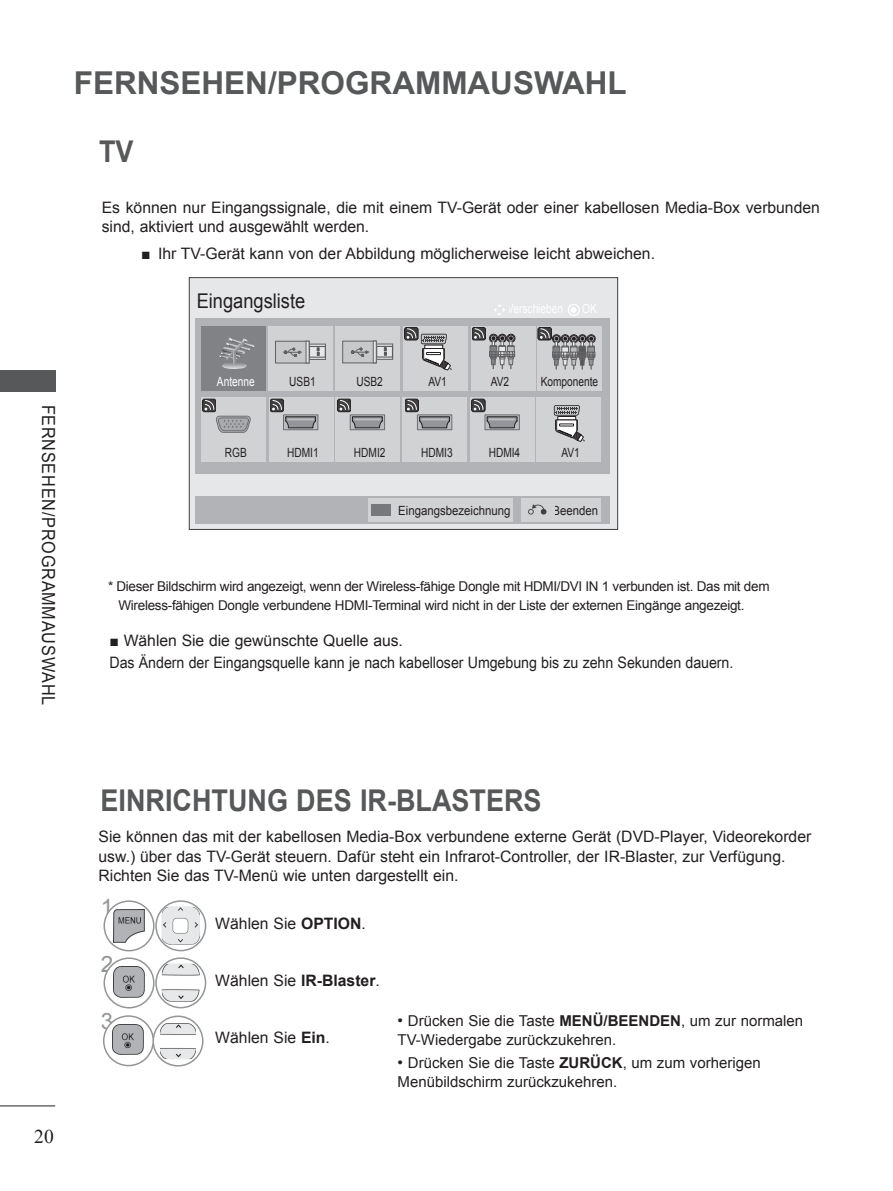
<style>
.page{position:relative;width:893px;height:1191px;background:#fff}
.page>*{position:absolute;margin:0;border:0;box-sizing:border-box;transform-origin:0 0}
.HEAD_21pt{font:700 31.5px "Arial";color:#57585a}
.contents_body_head_2{font:700 30px "Arial";color:#57585a;scale:.9 1}
.t1{font:22.5px "Arial";color:#939598}
.OSD_main_menu_8pt{font:20.25px "Arial";color:#231f20;scale:.9 1}
.t2{font:19.5px "Times New Roman";color:#231f20}
.index_stripe{font:18px "Arial";letter-spacing:.05em;color:#231f20;scale:.9 1}
.body_main{font:15.75px/19.5px "Arial";color:#231f20}
.body_main-2{font:15.75px "Arial Unicode MS";color:#231f20;scale:.9 1}
.body_main_10_5pt{font:15.75px "Arial";color:#231f20}
.body_main-3{font:15px/19.5px "Arial";color:#231f20}
.body_main-4{font:13.5px/19.5px "Arial";letter-spacing:-.02em;color:#231f20}
.OSD_help_5pt{font:12.6px "Arial";color:#231f20;scale:.8 1}
.OSD_help_5pt-2{font:12.6px "Arial";color:#231f20;scale:.9 1}
.OSD_help_5pt-3{font:12.6px "Arial";color:#fff;scale:.8 1}
.s1{font-weight:700}
.s2{font-size:15.75px}
</style>
<div class="page">
<hr style="left:0;top:1105px;width:55px;height:1px;background:#231f20">
<div style="left:0;top:370px;width:55px;height:21px;background:#57585a"></div>
<div style="left:189px;top:277px;width:429px;height:252px;background:#e6e7e9;border:1px solid #3e3e3f"></div>
<div style="left:195px;top:495px;width:415px;height:28px;background:#b2b3b7"></div>
<div style="left:195px;top:318px;width:415px;height:155px;background:#b2b3b7"></div>
<div style="left:202px;top:326px;width:64px;height:65px;background:#808285"></div>
<svg style="left:219px;top:337px;width:36px;height:32px"></svg>
<div style="left:268px;top:326px;width:65px;height:65px;background:#d1d2d4"></div>
<div style="left:275px;top:341px;width:34px;height:22px;background:#c7c8ca;border:1px solid #636366"></div>
<div style="left:309px;top:344px;width:17px;height:16px;background:#87888a;border:1px solid #636366"></div>
<svg style="left:284px;top:348px;width:18px;height:9px"></svg>
<svg style="left:309px;top:346px;width:16px;height:11px"></svg>
<svg style="left:317px;top:348px;width:2px;height:7px"></svg>
<div style="left:306px;top:341px;width:3px;height:22px;background:#e6e7e9;border:1px solid #636366"></div>
<div style="left:336px;top:326px;width:64px;height:64px;background:#d1d2d4"></div>
<div style="left:342px;top:341px;width:35px;height:22px;background:#c7c8ca;border:1px solid #636366"></div>
<div style="left:376px;top:344px;width:17px;height:16px;background:#959698;border:1px solid #636366"></div>
<svg style="left:351px;top:348px;width:18px;height:9px"></svg>
<div style="left:377px;top:346px;width:16px;height:11px;background:#e6e7e9;border:1px solid #57585a"></div>
<svg style="left:384px;top:347px;width:3px;height:8px"></svg>
<div style="left:373px;top:341px;width:3px;height:22px;background:#e6e7e9;border:1px solid #636366"></div>
<div style="left:336px;top:398px;width:64px;height:64px;background:#d1d2d4"></div>
<svg style="left:350px;top:415px;width:35px;height:15px"></svg>
<div style="left:403px;top:398px;width:64px;height:64px;background:#d1d2d4"></div>
<svg style="left:417px;top:415px;width:35px;height:15px"></svg>
<div style="left:470px;top:398px;width:65px;height:64px;background:#d1d2d4"></div>
<svg style="left:485px;top:415px;width:34px;height:15px"></svg>
<div style="left:269px;top:398px;width:64px;height:64px;background:#d1d2d4"></div>
<svg style="left:283px;top:415px;width:35px;height:15px"></svg>
<div style="left:403px;top:326px;width:65px;height:64px;background:#d1d2d4"></div>
<div style="left:471px;top:326px;width:64px;height:64px;background:#d1d2d4"></div>
<div style="left:537px;top:326px;width:65px;height:64px;background:#d1d2d4"></div>
<div style="left:202px;top:398px;width:64px;height:64px;background:#d1d2d4"></div>
<svg style="left:571px;top:307px;width:5px;height:6px"></svg>
<div style="left:568px;top:304px;width:12px;height:12px;border:1px solid #fff;border-radius:50%"></div>
<div style="left:368px;top:498px;width:145px;height:23px;background:#d1d2d4"></div>
<div style="left:372px;top:504px;width:19px;height:12px;background:#76787b"></div>
<div style="left:521px;top:498px;width:79px;height:23px;background:#d1d2d4"></div>
<img style="left:528px;top:504px;width:19px;height:11px">
<img style="left:494px;top:304px;width:11px;height:11px">
<div style="left:536px;top:398px;width:65px;height:64px;background:#d1d2d4"></div>
<svg style="left:554px;top:405px;width:31px;height:37px"></svg>
<svg style="left:405px;top:327px;width:47px;height:44px"></svg>
<svg style="left:472px;top:327px;width:43px;height:42px"></svg>
<svg style="left:538px;top:327px;width:57px;height:42px"></svg>
<svg style="left:202px;top:399px;width:49px;height:33px"></svg>
<svg style="left:270px;top:399px;width:47px;height:29px"></svg>
<svg style="left:338px;top:399px;width:45px;height:29px"></svg>
<svg style="left:405px;top:399px;width:46px;height:29px"></svg>
<svg style="left:472px;top:399px;width:46px;height:29px"></svg>
<img style="left:113px;top:909px;width:32px;height:33px">
<div style="left:104px;top:900px;width:51px;height:51px;border:2px solid #939598;border-radius:50%"></div>
<svg style="left:156px;top:901px;width:50px;height:49px"></svg>
<img style="left:162px;top:907px;width:38px;height:38px">
<div style="left:155px;top:900px;width:51px;height:51px;border:2px solid #939598;border-radius:50%"></div>
<img style="left:113px;top:966px;width:32px;height:31px">
<div style="left:104px;top:957px;width:51px;height:51px;border:2px solid #939598;border-radius:50%"></div>
<svg style="left:156px;top:958px;width:50px;height:49px"></svg>
<img style="left:162px;top:964px;width:38px;height:37px">
<div style="left:155px;top:957px;width:51px;height:51px;border:2px solid #939598;border-radius:50%"></div>
<svg style="left:153px;top:1016px;width:50px;height:49px"></svg>
<img style="left:160px;top:1023px;width:36px;height:36px">
<div style="left:152px;top:1015px;width:52px;height:51px;border:2px solid #939598;border-radius:50%"></div>
<svg style="left:104px;top:1016px;width:49px;height:49px"></svg>
<img style="left:113px;top:1024px;width:30px;height:30px">
<div style="left:103px;top:1015px;width:51px;height:51px;border:2px solid #939598;border-radius:50%"></div>
<p class="HEAD_21pt" style="left:74px;top:62px;width:554px">FERNSEHEN/PROGRAMMAUSWAHL</p>
<p class="contents_body_head_2" style="left:99px;top:132px;width:40px">TV</p>
<p class="body_main" style="left:102px;top:198px;width:720px">Es können nur Eingangssignale, die mit einem TV-Gerät oder einer kabellosen Media-Box verbunden sind, aktiviert und ausgewählt werden.</p>
<p class="body_main_10_5pt" style="left:141px;top:243px;width:515px">■ Ihr TV-Gerät kann von der Abbildung möglicherweise leicht abweichen.</p>
<p class="OSD_main_menu_8pt" style="left:197px;top:287px;width:122px">Eingangsliste</p>
<p class="OSD_help_5pt-3" style="left:507px;top:300px;width:71px">Verschieben</p>
<p class="index_stripe" style="left:60px;top:404px;width:335px;rotate:90deg">FERNSEHEN/PROGRAMMAUSWAHL</p>
<p class="OSD_help_5pt-3" style="left:217px;top:373px;width:49px">Antenne</p>
<p class="OSD_help_5pt" style="left:289px;top:373px;width:35px">USB1</p>
<p class="OSD_help_5pt" style="left:356px;top:373px;width:35px">USB2</p>
<p class="OSD_help_5pt" style="left:428px;top:373px;width:25px">AV1</p>
<p class="OSD_help_5pt" style="left:491px;top:373px;width:25px">AV2</p>
<p class="OSD_help_5pt" style="left:541px;top:373px;width:73px">Komponente</p>
<p class="OSD_help_5pt" style="left:225px;top:444px;width:29px">RGB</p>
<p class="OSD_help_5pt" style="left:287px;top:444px;width:41px">HDMI1</p>
<p class="OSD_help_5pt" style="left:354px;top:444px;width:41px">HDMI2</p>
<p class="OSD_help_5pt" style="left:421px;top:444px;width:41px">HDMI3</p>
<p class="OSD_help_5pt" style="left:489px;top:444px;width:41px">HDMI4</p>
<p class="OSD_help_5pt" style="left:561px;top:444px;width:25px">AV1</p>
<p class="OSD_help_5pt-2" style="left:398px;top:502px;width:126px">Eingangsbezeichnung</p>
<p class="OSD_help_5pt-2" style="left:553px;top:502px;width:52px">Beenden</p>
<p class="body_main-4" style="left:118px;top:576px;width:653px;text-indent:-10px">* Dieser Bildschirm wird angezeigt, wenn der Wireless-fähige Dongle mit HDMI/DVI IN 1 verbunden ist. Das mit dem<br>Wireless-fähigen Dongle verbundene HDMI-Terminal wird nicht in der Liste der externen Eingänge angezeigt.</p>
<p class="body_main" style="left:110px;top:631px;width:295px">■ Wählen Sie die gewünschte Quelle aus.</p>
<p class="body_main-2" style="left:110px;top:651px;width:695px">Das Ändern der Eingangsquelle kann je nach kabelloser Umgebung bis zu zehn Sekunden dauern.</p>
<p class="t2" style="left:34px;top:1123px;width:21px">20</p>
<p class="contents_body_head_2" style="left:100px;top:781px;width:492px">EINRICHTUNG DES IR-BLASTERS</p>
<p class="body_main" style="left:99px;top:827px;width:714px">Sie können das mit der kabellosen Media-Box verbundene externe Gerät (DVD-Player, Videorekorder usw.) über das TV-Gerät steuern. Dafür steht ein Infrarot-Controller, der IR-Blaster, zur Verfügung.</p>
<p class="body_main" style="left:99px;top:865px;width:361px">Richten Sie das TV-Menü wie unten dargestellt ein.</p>
<p class="t1" style="left:101px;top:892px;width:14px">1</p>
<p class="t1" style="left:101px;top:949px;width:14px">2</p>
<p class="t1" style="left:101px;top:1006px;width:14px">3</p>
<p class="body_main" style="left:215px;top:913px;width:152px">Wählen Sie <span class="s1">OPTION</span>.</p>
<p class="body_main" style="left:215px;top:970px;width:166px">Wählen Sie <span class="s1">IR-Blaster</span>.</p>
<p class="body_main" style="left:215px;top:1028px;width:116px">Wählen Sie <span class="s1">Ein</span>.</p>
<p class="body_main-3" style="left:398px;top:1011px;width:407px"><span class="s2">•</span> Drücken Sie die Taste <span class="s1">MENÜ/BEENDEN</span>, um zur normalen<br>TV-Wiedergabe zurückzukehren.</p>
<p class="body_main-3" style="left:398px;top:1053px;width:365px"><span class="s2">•</span> Drücken Sie die Taste <span class="s1">ZURÜCK</span>, um zum vorherigen<br>Menübildschirm zurückzukehren.</p>
</div>
